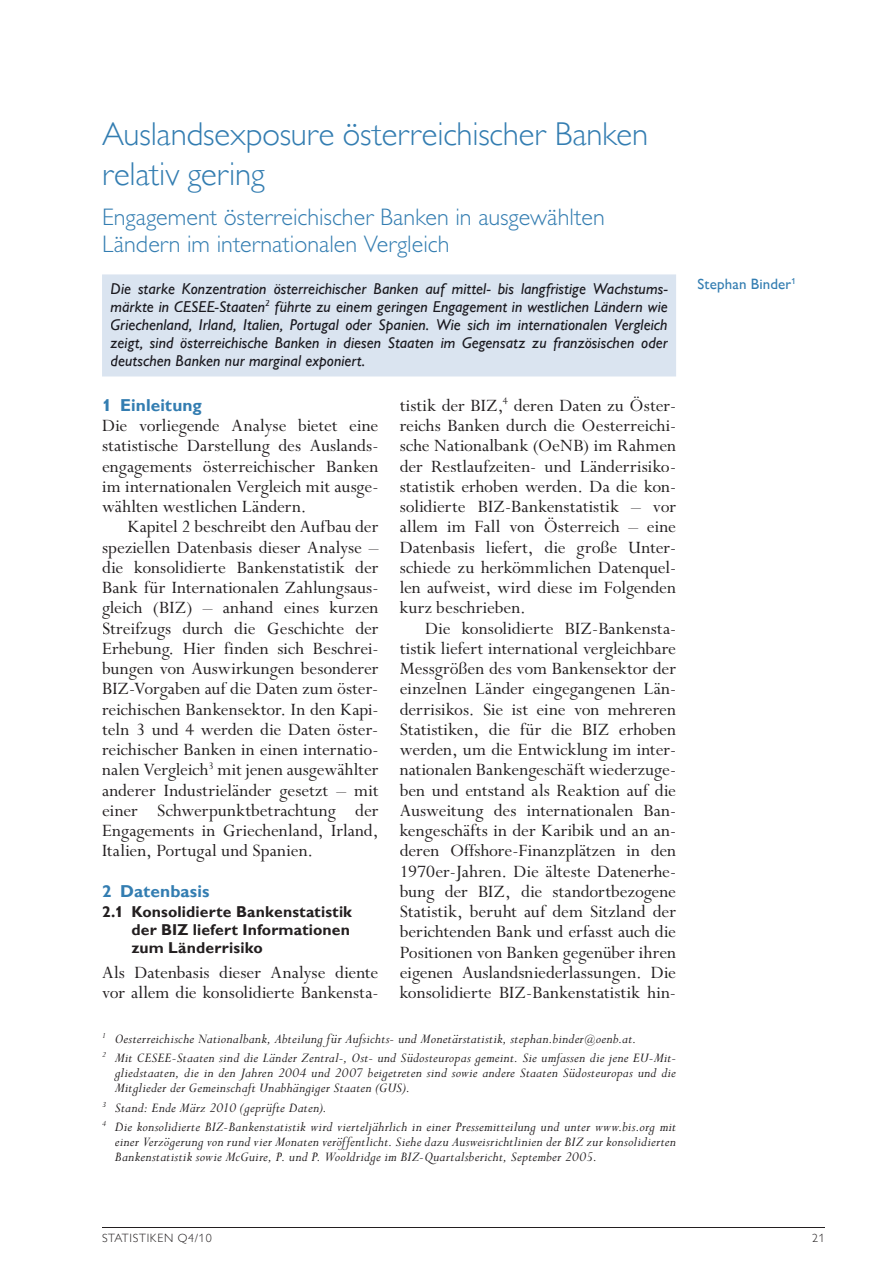
<style>
.page{position:relative;width:893px;height:1263px;background:#fff}
.page>*{position:absolute;margin:0;border:0;box-sizing:border-box;transform-origin:0 0}
.t1{font:300 33px/40.5px "Gill Sans MT Pro";letter-spacing:-.005em;color:#337db1}
.t2{font:300 24px/27px "Gill Alternate One";color:#337db1}
.t3{font:19.5px/20.2px "Perpetua Std";color:#231f20;text-align:justify}
.t4{font:700 17.25px "Gill Sans MT Pro";letter-spacing:.005em;color:#337db1}
.t5{font:italic 500 15.75px/18px "Gill Sans MT Pro";letter-spacing:.005em;color:#1a191f;text-align:justify}
.t6{font:700 15.75px/18px "Gill Sans MT Pro";letter-spacing:.005em;color:#231f20}
.t7{font:italic 15px/19.2px "Perpetua Std";letter-spacing:.015em;color:#231f20}
.t8{font:500 15px "Gill Sans MT Pro";letter-spacing:.01em;color:#337db1}
.t9{font:300 12px "Gill Sans MT Pro";letter-spacing:.06em;color:#231f20}
.s1{font-size:12px}
</style>
<div class="page">
<hr style="left:102px;top:1227px;width:723px;height:1px;background:#231f20">
<div style="left:102px;top:274px;width:574px;height:102px;background:#dae4f0"></div>
<div style="left:111px;top:283px;width:20px;height:11px;background:#dae4f0"></div>
<div style="left:138px;top:283px;width:530px;height:14px;background:#dae4f0"></div>
<div style="left:111px;top:301px;width:153px;height:11px;background:#dae4f0"></div>
<svg style="left:265px;top:300px;width:4px;height:6px"></svg>
<div style="left:270px;top:301px;width:398px;height:14px;background:#dae4f0"></div>
<div style="left:111px;top:319px;width:557px;height:14px;background:#dae4f0"></div>
<div style="left:110px;top:337px;width:558px;height:14px;background:#dae4f0"></div>
<div style="left:111px;top:355px;width:253px;height:14px;background:#dae4f0"></div>
<h1 class="t1" style="left:102px;top:113px;width:548px">Auslandsexposure österreichischer Banken relativ gering</h1>
<p class="t2" style="left:102px;top:204px;width:504px">Engagement österreichischer Banken in ausgewählten<br>Ländern im internationalen Vergleich</p>
<p class="t5" style="left:111px;top:279px;width:559px">Die starke Konzentration österreichischer Banken auf mittel- bis langfristige Wachstums&shy;märkte in CESEE-Staaten<sup>2</sup> führte zu einem geringen Engagement in westlichen Ländern wie Griechenland, Irland, Italien, Portugal oder Spanien. Wie sich im internationalen Vergleich zeigt, sind österreichische Banken in diesen Staaten im Gegensatz zu französischen oder deutschen Banken nur marginal exponiert.</p>
<p class="t8" style="left:697px;top:275px;width:100px">Stephan Binder<sup>1</sup></p>
<p class="t4" style="left:102px;top:394px;width:101px">1 Einleitung</p>
<p class="t3" style="left:102px;top:416px;width:278px">Die vorliegende Analyse bietet eine statistische Darstellung des Auslands&shy;engagements österreichischer Banken im internationalen Vergleich mit ausge&shy;wählten westlichen Ländern.</p>
<p class="t3" style="left:102px;top:517px;width:278px;text-indent:26px">Kapitel 2 beschreibt den Aufbau der speziellen Datenbasis dieser Analyse – die konsolidierte Bankenstatistik der Bank für Internationalen Zahlungsaus&shy;gleich (BIZ) – anhand eines kurzen Streifzugs durch die Geschichte der Erhebung. Hier finden sich Beschrei&shy;bungen von Auswirkungen besonderer BIZ-Vorgaben auf die Daten zum öster&shy;reichischen Bankensektor. In den Kapi&shy;teln 3 und 4 werden die Daten öster&shy;reichischer Banken in einen internatio&shy;nalen Vergleich<sup>3</sup> mit jenen ausgewählter anderer Industrieländer gesetzt – mit einer Schwerpunktbetrachtung der Engagements in Griechenland, Irland, Italien, Portugal und Spanien.</p>
<p class="t4" style="left:102px;top:880px;width:109px">2 Datenbasis</p>
<p class="t6" style="left:131px;top:902px;width:222px;text-indent:-29px">2.1 Konsolidierte Bankenstatistik der BIZ liefert Informationen zum Länderrisiko</p>
<p class="t3" style="left:102px;top:963px;width:278px">Als Datenbasis dieser Analyse diente vor allem die konsolidierte Bankensta-</p>
<p class="t3" style="left:400px;top:396px;width:278px">tistik der BIZ,<sup>4</sup> deren Daten zu Öster&shy;reichs Banken durch die Oesterreichi&shy;sche Nationalbank (OeNB) im Rahmen der Restlaufzeiten- und Länderrisiko&shy;statistik erhoben werden. Da die kon&shy;solidierte BIZ-Bankenstatistik – vor allem im Fall von Österreich – eine Datenbasis liefert, die große Unter&shy;schiede zu herkömmlichen Datenquel&shy;len aufweist, wird diese im Folgenden kurz beschrieben.</p>
<p class="t3" style="left:400px;top:619px;width:278px;text-indent:26px">Die konsolidierte BIZ-Bankensta&shy;tistik liefert international vergleichbare Messgrößen des vom Bankensektor der einzelnen Länder eingegangenen Län&shy;derrisikos. Sie ist eine von mehreren Statistiken, die für die BIZ erhoben werden, um die Entwicklung im inter&shy;nationalen Bankengeschäft wiederzuge&shy;ben und entstand als Reaktion auf die Ausweitung des internationalen Ban&shy;kengeschäfts in der Karibik und an an&shy;deren Offshore-Finanzplätzen in den 1970er-Jahren. Die älteste Datenerhe&shy;bung der BIZ, die standortbezogene Statistik, beruht auf dem Sitzland der berichtenden Bank und erfasst auch die Positionen von Banken gegenüber ihren eigenen Auslandsniederlassungen. Die konsolidierte BIZ-Bankenstatistik hin-</p>
<p class="t7" style="left:102px;top:1030px;width:576px"><sup>1</sup> Oesterreichische Nationalbank, Abteilung für Aufsichts- und Monetärstatistik, stephan.binder<span class="s1">@</span>oenb.at.<br><sup>2</sup> Mit CESEE-Staaten sind die Länder Zentral-, Ost- und Südosteuropas gemeint. Sie umfassen die jene EU-Mit-</p>
<p class="t7" style="left:115px;top:1066px;width:563px;line-height:15px">gliedstaaten, die in den Jahren 2004 und 2007 beigetreten sind sowie andere Staaten Südosteuropas und die<br>Mitglieder der Gemeinschaft Unabhängiger Staaten (GUS).</p>
<p class="t7" style="left:102px;top:1098px;width:576px"><sup>3</sup> Stand: Ende März 2010 (geprüfte Daten).<br><sup>4</sup> Die konsolidierte BIZ-Bankenstatistik wird vierteljährlich in einer Pressemitteilung und unter www.bis.org mit</p>
<p class="t7" style="left:115px;top:1135px;width:563px;line-height:15px">einer Verzögerung von rund vier Monaten veröffentlicht. Siehe dazu Ausweisrichtlinien der BIZ zur konsolidierten<br>Bankenstatistik sowie McGuire, P. und P. Wooldridge im BIZ-Quartalsbericht, September 2005.</p>
<p class="t9" style="left:102px;top:1231px;width:111px">STATISTIKEN Q4/10</p>
<p class="t9" style="left:812px;top:1231px;width:14px">21</p>
</div>
